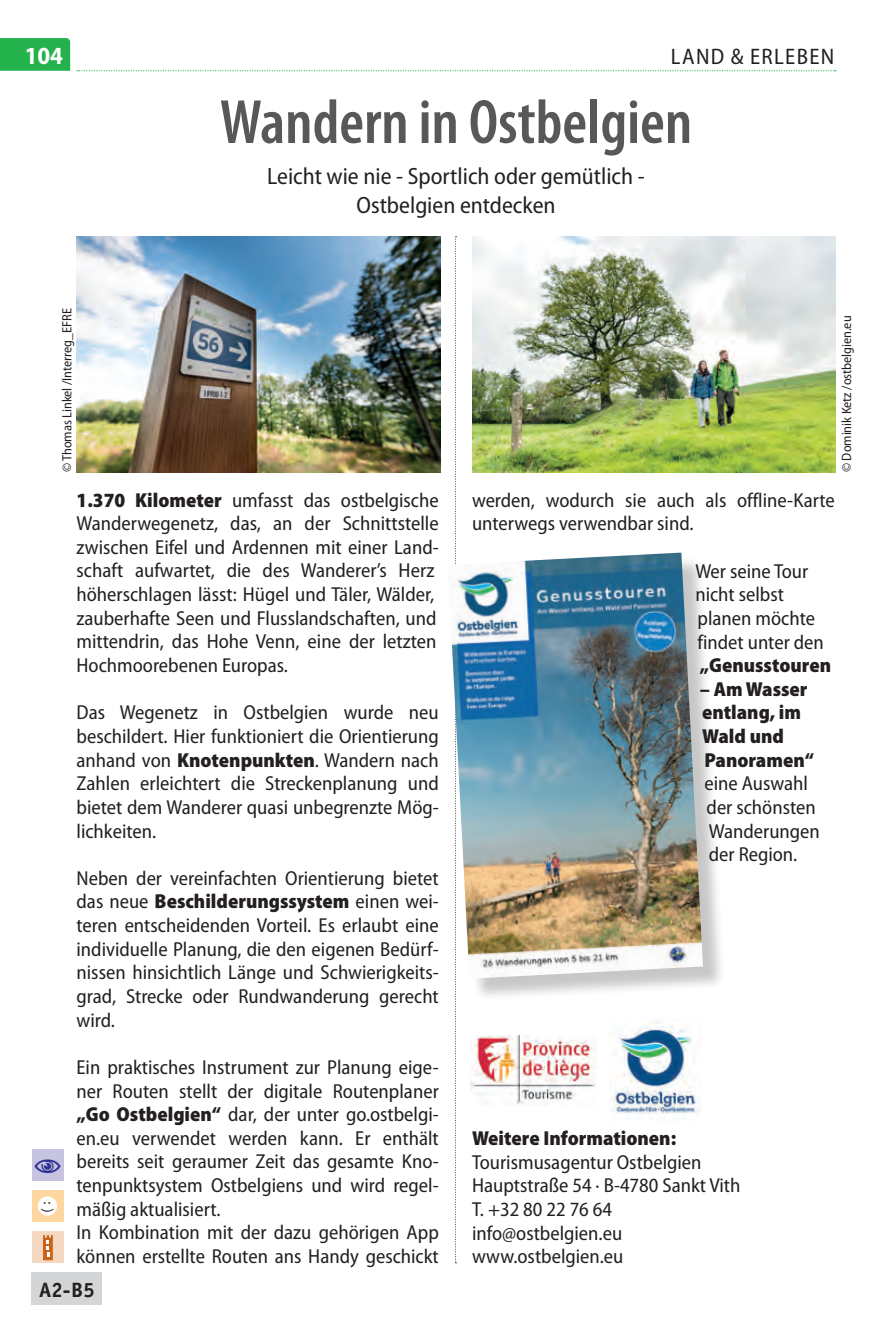
<style>
.page{position:relative;width:893px;height:1340px;background:#fff}
.page>*{position:absolute;margin:0;border:0;box-sizing:border-box;transform-origin:0 0}
.t1{font:600 condensed 63px "Myriad Pro";color:#57585a}
.t2{font:700 semi-condensed 24.75px "Myriad Pro";color:#fff}
.t3{font:semi-condensed 23.62px/29.2px "Myriad Pro";color:#231f20;text-align:center}
.t4{font:semi-condensed 22.5px "Myriad Pro";letter-spacing:.06em;color:#231f20}
.t5{font:700 21.38px "Officina Sans";color:#231f20}
.t6{font:semi-condensed 20.25px/23.6px "Myriad Pro";color:#231f20}
.t7{font:900 semi-condensed 20.25px/23.6px "Myriad Pro";color:#231f20}
.t8{font:semi-condensed 13.5px "Myriad Pro";letter-spacing:-.005em;color:#231f20}
.t9{font:13.5px "Officina Sans";color:#231f20}
.s1{font-weight:900}
</style>
<div class="page">
<div style="left:0;top:38px;width:70px;height:33px;background:#23b24b"></div>
<svg style="left:77px;top:70px;width:759px;height:1px"></svg>
<div style="left:32px;top:1272px;width:70px;height:32px;background:#d4d5d7"></div>
<img style="left:472px;top:236px;width:364px;height:236px">
<img style="left:77px;top:236px;width:363px;height:236px">
<div style="left:32px;top:1231px;width:32px;height:32px;background:#f4d8c1"></div>
<svg style="left:43px;top:1235px;width:10px;height:25px"></svg>
<div style="left:32px;top:1189px;width:32px;height:32px;background:#fed7a0"></div>
<div style="left:38px;top:1196px;width:19px;height:19px;background:#fff;border-radius:50%"></div>
<div style="left:32px;top:1149px;width:32px;height:32px;background:#c6c4e1"></div>
<svg style="left:455px;top:236px;width:1px;height:1027px"></svg>
<img style="left:611px;top:1021px;width:89px;height:94px">
<img style="left:471px;top:1035px;width:125px;height:70px">
<div style="left:452px;top:556px;width:274px;height:445px;background:#231f20;opacity:.25"></div>
<img style="left:452px;top:552px;width:251px;height:426px">
<p class="t2" style="left:25px;top:39px;width:40px">104</p>
<p class="t4" style="left:671px;top:43px;width:165px">LAND &amp; ERLEBEN</p>
<h1 class="t1" style="left:220px;top:83px;width:474px">Wandern in Ostbelgien</h1>
<p class="t3" style="left:267px;top:161px;width:379px">Leicht wie nie - Sportlich oder gemütlich -<br>Ostbelgien entdecken</p>
<p class="t9" style="left:56px;top:1200px;width:14px;rotate:90deg">: )</p>
<p class="t8" style="left:59px;top:472px;width:165px;rotate:-90deg">© Thomas Linkel /Interreg_EFRE</p>
<p class="t6" style="left:77px;top:487px;width:364px"><span class="s1">1.370 Kilometer</span> umfasst das ostbelgische Wanderwegenetz, das, an der Schnittstelle zwischen Eifel und Ardennen mit einer Land&shy;schaft aufwartet, die des Wanderer’s Herz höherschlagen lässt: Hügel und Täler, Wälder, zauberhafte Seen und Flusslandschaften, und mittendrin, das Hohe Venn, eine der letzten Hochmoorebenen Europas.</p>
<p class="t6" style="left:77px;top:700px;width:364px;text-align:justify">Das Wegenetz in Ostbelgien wurde neu beschildert. Hier funktioniert die Orientierung anhand von <span class="s1">Knotenpunkten</span>. Wandern nach Zahlen erleichtert die Streckenplanung und bietet dem Wanderer quasi unbegrenzte Mög&shy;lichkeiten.</p>
<p class="t6" style="left:77px;top:865px;width:364px;text-align:justify">Neben der vereinfachten Orientierung bietet das neue <span class="s1">Beschilderungssystem</span> einen wei&shy;teren entscheidenden Vorteil. Es erlaubt eine individuelle Planung, die den eigenen Bedürf&shy;nissen hinsichtlich Länge und Schwierigkeits&shy;grad, Strecke oder Rundwanderung gerecht wird.</p>
<p class="t6" style="left:77px;top:1055px;width:364px">Ein praktisches Instrument zur Planung eige&shy;ner Routen stellt der digitale Routenplaner <span class="s1">„Go Ostbelgien“</span> dar, der unter go.ostbelgi&shy;en.eu verwendet werden kann. Er enthält bereits seit geraumer Zeit das gesamte Kno&shy;tenpunktsystem Ostbelgiens und wird regel&shy;mäßig aktualisiert.<br>In Kombination mit der dazu gehörigen App können erstellte Routen ans Handy geschickt</p>
<p class="t8" style="left:838px;top:472px;width:158px;rotate:-90deg">© Dominik Ketz /ostbelgien.eu</p>
<p class="t6" style="left:472px;top:488px;width:364px">werden, wodurch sie auch als offline-Karte unterwegs verwendbar sind.</p>
<p class="t6" style="left:695px;top:558px;width:130px">Wer seine Tour nicht selbst planen möchte findet unter den</p>
<p class="t7" style="left:700px;top:652px;width:133px">„Genusstouren</p>
<p class="t7" style="left:700px;top:676px;width:116px">– Am Wasser entlang, im<br>Wald und<br>Panoramen“</p>
<p class="t6" style="left:704px;top:771px;width:117px">eine Auswahl der schönsten<br>Wanderungen der Region.</p>
<p class="t7" style="left:472px;top:1125px;width:206px">Weitere Informationen:</p>
<p class="t6" style="left:472px;top:1149px;width:270px">Tourismusagentur Ostbelgien<br>Hauptstraße 54 · B-4780 Sankt Vith<br>T. +32 80 22 76 64 info@ostbelgien.eu www.ostbelgien.eu</p>
<p class="t5" style="left:39px;top:1276px;width:57px">A2-B5</p>
</div>
